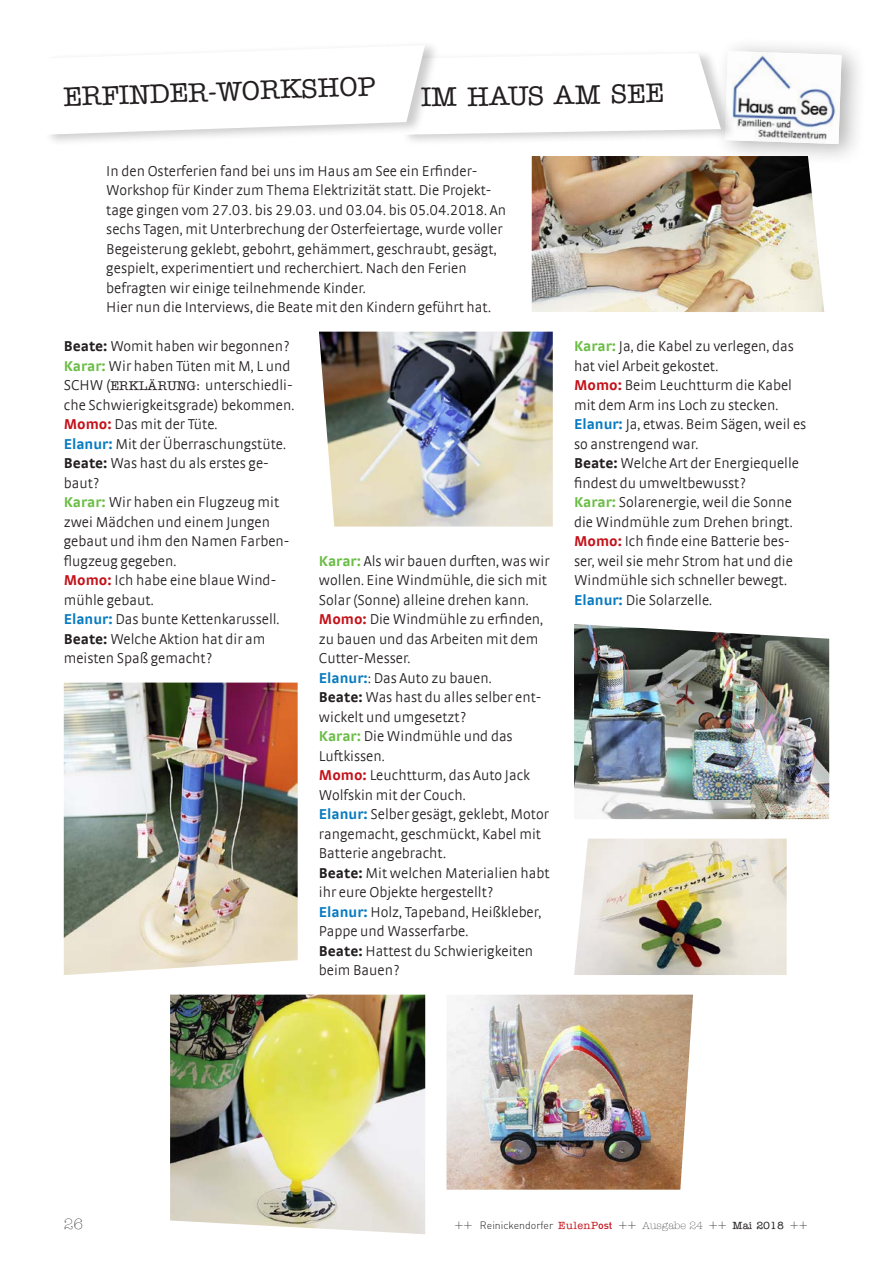
<style>
.page{position:relative;width:893px;height:1263px;background:#fff}
.page>*{position:absolute;margin:0;border:0;box-sizing:border-box;transform-origin:0 0}
.t1{font:500 27px "American Typewriter";color:#231f20}
.t2{font:300 15px/19.5px "Strada TF";color:#231f20}
.t3{font:300 15px "American Typewriter";color:#231f20}
.t4{font:300 10.5px "DIN";color:#231f20}
.s1{font-family:"Strada";font-weight:700}
.s2{font-family:"Strada";font-weight:700;color:#6bbd46}
.s3{font-family:"American Typewriter";font-weight:500;font-size:12.75px}
.s4{font-family:"Strada";font-weight:700;color:#c4121a}
.s5{font-family:"Strada";font-weight:700;color:#077ac0}
.s6{font-family:"American Typewriter";font-stretch:condensed;font-size:15px}
.s7{font-family:"American Typewriter";font-weight:500;color:#c4121a}
.s8{font-weight:500;color:#c4121a}
.s9{font-family:"American Typewriter"}
.s10{font-family:"American Typewriter";font-weight:500}
</style>
<div class="page">
<img style="left:532px;top:156px;width:292px;height:156px">
<img style="left:574px;top:838px;width:213px;height:137px">
<img style="left:574px;top:624px;width:255px;height:195px">
<img style="left:319px;top:332px;width:234px;height:194px">
<img style="left:64px;top:682px;width:234px;height:293px">
<img style="left:446px;top:995px;width:247px;height:195px">
<img style="left:170px;top:995px;width:255px;height:239px">
<div style="left:714px;top:36px;width:154px;height:130px;background:#231f20;opacity:.33"></div>
<div style="left:400px;top:49px;width:337px;height:98px;background:#fff"></div>
<svg style="left:50px;top:45px;width:792px;height:99px"></svg>
<h1 class="t1" style="left:63px;top:82px;width:314px;rotate:-2deg">ERFINDER-WORKSHOP</h1>
<h1 class="t1" style="left:421px;top:82px;width:245px;rotate:-1deg">IM HAUS AM SEE</h1>
<p class="t2" style="left:106px;top:161px;width:401px">In den Osterferien fand bei uns im Haus am See ein Erfinder-Workshop für Kinder zum Thema Elektrizität statt. Die Projekt&shy;tage gingen vom 27.03. bis 29.03. und 03.04. bis 05.04.2018. An sechs Tagen, mit Unterbrechung der Osterfeiertage, wurde voller Begeisterung geklebt, gebohrt, gehämmert, geschraubt, gesägt, gespielt, experimentiert und recherchiert. Nach den Ferien befragten wir einige teilnehmende Kinder.<br>Hier nun die Interviews, die Beate mit den Kindern geführt hat.</p>
<p class="t2" style="left:64px;top:336px;width:232px"><span class="s1">Beate:</span> Womit haben wir begonnen?<br><span class="s2">Karar:</span> Wir haben Tüten mit M, L und<br>SCHW (<span class="s3">ERKLÄRUNG:</span> unterschiedli&shy;che Schwierigkeitsgrade) bekommen.<br><span class="s4">Momo:</span> Das mit der Tüte.<br><span class="s5">Elanur:</span> Mit der Überraschungstüte.<br><span class="s1">Beate:</span> Was hast du als erstes ge&shy;baut?<br><span class="s2">Karar:</span> Wir haben ein Flugzeug mit zwei Mädchen und einem Jungen gebaut und ihm den Namen Farben&shy;flugzeug gegeben.<br><span class="s4">Momo:</span> Ich habe eine blaue Wind&shy;mühle gebaut.<br><span class="s5">Elanur:</span> Das bunte Kettenkarussell.<br><span class="s1">Beate:</span> Welche Aktion hat dir am meisten Spaß gemacht?</p>
<p class="t2" style="left:319px;top:551px;width:232px"><span class="s2">Karar:</span> Als wir bauen durften, was wir wollen. Eine Windmühle, die sich mit<br>Solar (Sonne) alleine drehen kann.<br><span class="s4">Momo:</span> Die Windmühle zu erfinden, zu bauen und das Arbeiten mit dem<br>Cutter-Messer.<br><span class="s5">Elanur:</span>: Das Auto zu bauen.<br><span class="s1">Beate:</span> Was hast du alles selber ent&shy;wickelt und umgesetzt?<br><span class="s2">Karar:</span> Die Windmühle und das<br>Luftkissen.<br><span class="s4">Momo:</span> Leuchtturm, das Auto Jack<br>Wolfskin mit der Couch.<br><span class="s5">Elanur:</span> Selber gesägt, geklebt, Motor rangemacht, geschmückt, Kabel mit<br>Batterie angebracht.<br><span class="s1">Beate:</span> Mit welchen Materialien habt ihr eure Objekte hergestellt?<br><span class="s5">Elanur:</span> Holz, Tapeband, Heißkleber,<br>Pappe und Wasserfarbe.<br><span class="s1">Beate:</span> Hattest du Schwierigkeiten beim Bauen?</p>
<p class="t2" style="left:574px;top:336px;width:234px"><span class="s2">Karar:</span> Ja, die Kabel zu verlegen, das hat viel Arbeit gekostet.<br><span class="s4">Momo:</span> Beim Leuchtturm die Kabel mit dem Arm ins Loch zu stecken.<br><span class="s5">Elanur:</span> Ja, etwas. Beim Sägen, weil es so anstrengend war.<br><span class="s1">Beate:</span> Welche Art der Energiequelle findest du umweltbewusst?<br><span class="s2">Karar:</span> Solarenergie, weil die Sonne die Windmühle zum Drehen bringt.<br><span class="s4">Momo:</span> Ich finde eine Batterie bes&shy;ser, weil sie mehr Strom hat und die<br>Windmühle sich schneller bewegt.<br><span class="s5">Elanur:</span> Die Solarzelle.</p>
<p class="t3" style="left:64px;top:1215px;width:21px">26</p>
<p class="t4" style="left:454px;top:1218px;width:355px"><span class="s6">++</span> Reinickendorfer <span class="s7">EulenP</span><span class="s8">ost</span> <span class="s6">++</span> <span class="s9">Ausgabe 24</span> <span class="s6">++</span> <span class="s10">Mai 2018</span> <span class="s6">++</span></p>
</div>
